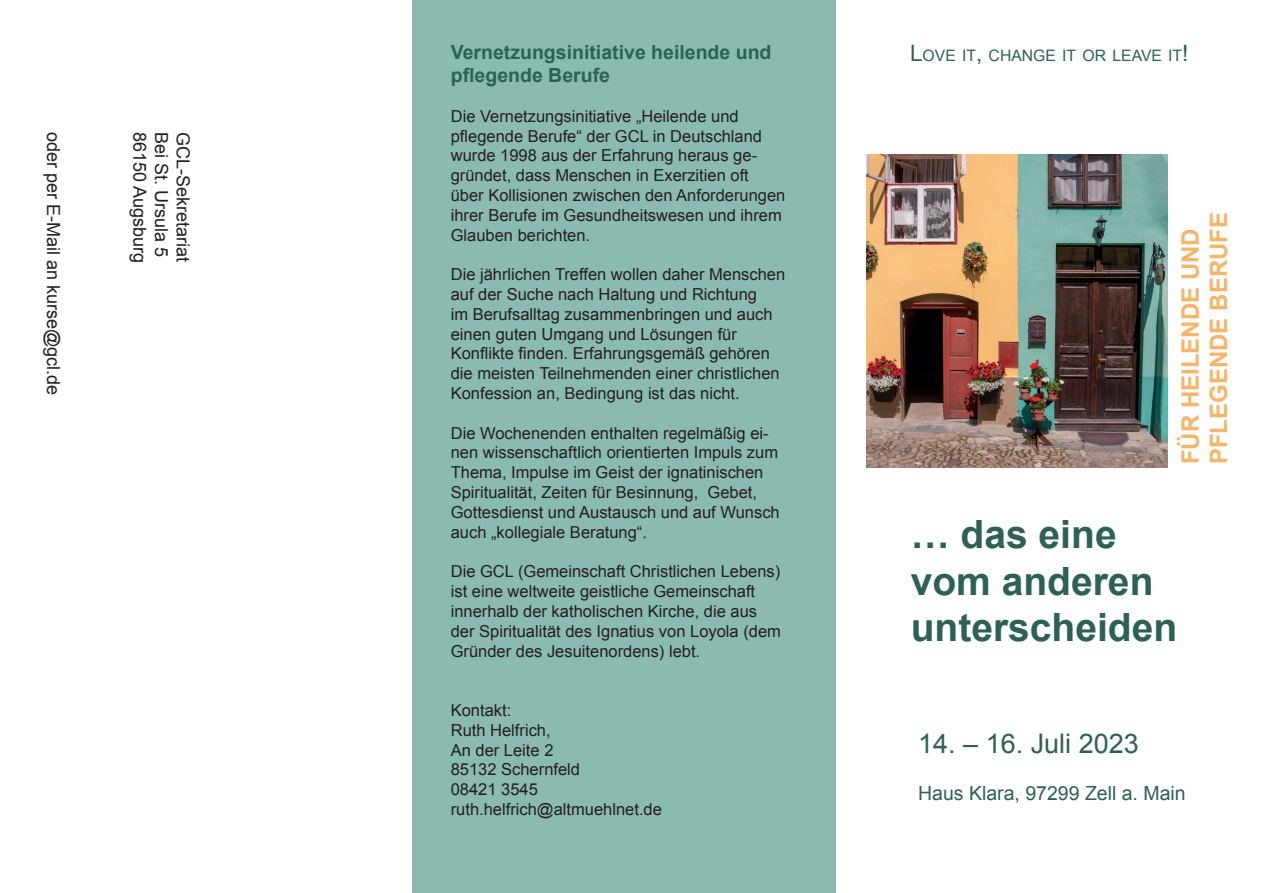
<style>
.page{position:relative;width:1263px;height:893px;background:#fff}
.page>*{position:absolute;margin:0;border:0;box-sizing:border-box;transform-origin:0 0}
.t1{font:700 39px/46.8px "Arial";color:#2e6155}
.t2{font:27px "Arial";color:#2e6155}
.t3{font:700 24px/28.5px "Arial";color:#f6b569}
.t4{font:700 19.5px/23.4px "Arial";color:#2e6155}
.t5{font:19.5px "Arial";color:#2e6155}
.t6{font:18px "Arial";color:#231f20}
.t7{font:16.5px/19.8px "Arial";color:#231f20}
.t8{font:15.75px "Arial";color:#2e6155}
.s1{font-size:22.5px}
</style>
<div class="page">
<img style="left:866px;top:155px;width:302px;height:312px">
<div style="left:412px;top:0;width:424px;height:893px;background:#8bbab1"></div>
<p class="t6" style="left:65px;top:132px;width:265px;rotate:90deg">oder per E-Mail an kurse@gcl.de</p>
<p class="t6" style="left:152px;top:132px;width:133px;rotate:90deg">86150 Augsburg</p>
<p class="t6" style="left:173px;top:132px;width:127px;rotate:90deg">Bei St. Ursula 5</p>
<p class="t6" style="left:195px;top:132px;width:132px;rotate:90deg">GCL-Sekretariat</p>
<p class="t4" style="left:451px;top:41px;width:322px">Vernetzungsinitiative heilende und pflegende Berufe</p>
<p class="t7" style="left:451px;top:106px;width:336px">Die Vernetzungsinitiative „Heilende und pflegende Berufe“ der GCL in Deutschland wurde 1998 aus der Erfahrung heraus ge&shy;gründet, dass Menschen in Exerzitien oft über Kollisionen zwischen den Anforderungen ihrer Berufe im Gesundheitswesen und ihrem Glauben berichten.</p>
<p class="t7" style="left:451px;top:265px;width:336px">Die jährlichen Treffen wollen daher Menschen auf der Suche nach Haltung und Richtung<br>im Berufsalltag zusammenbringen und auch einen guten Umgang und Lösungen für Konflikte finden. Erfahrungsgemäß gehören die meisten Teilnehmenden einer christlichen Konfession an, Bedingung ist das nicht.</p>
<p class="t7" style="left:451px;top:423px;width:330px">Die Wochenenden enthalten regelmäßig ei&shy;nen wissenschaftlich orientierten Impuls zum Thema, Impulse im Geist der ignatinischen Spiritualität, Zeiten für Besinnung, Gebet, Gottesdienst und Austausch und auf Wunsch auch „kollegiale Beratung“.</p>
<p class="t7" style="left:451px;top:562px;width:332px">Die GCL (Gemeinschaft Christlichen Lebens) ist eine weltweite geistliche Gemeinschaft innerhalb der katholischen Kirche, die aus der Spiritualität des Ignatius von Loyola (dem Gründer des Jesuitenordens) lebt.</p>
<p class="t7" style="left:451px;top:700px;width:213px">Kontakt:<br>Ruth Helfrich,<br>An der Leite 2<br>85132 Schernfeld<br>08421 3545 ruth.helfrich@altmuehlnet.de</p>
<p class="t8" style="left:910px;top:45px;width:280px"><span class="s1">L</span>OVE IT<span class="s1">,</span> CHANGE IT OR LEAVE IT<span class="s1">!</span></p>
<h3 class="t3" style="left:1177px;top:464px;width:254px;rotate:-90deg">FÜR HEILENDE UND<br>PFLEGENDE BERUFE</h3>
<h1 class="t1" style="left:911px;top:512px;width:268px">… das eine vom anderen unterscheiden</h1>
<h2 class="t2" style="left:918px;top:726px;width:222px">14. – 16. Juli 2023</h2>
<p class="t5" style="left:918px;top:780px;width:269px">Haus Klara, 97299 Zell a. Main</p>
</div>
